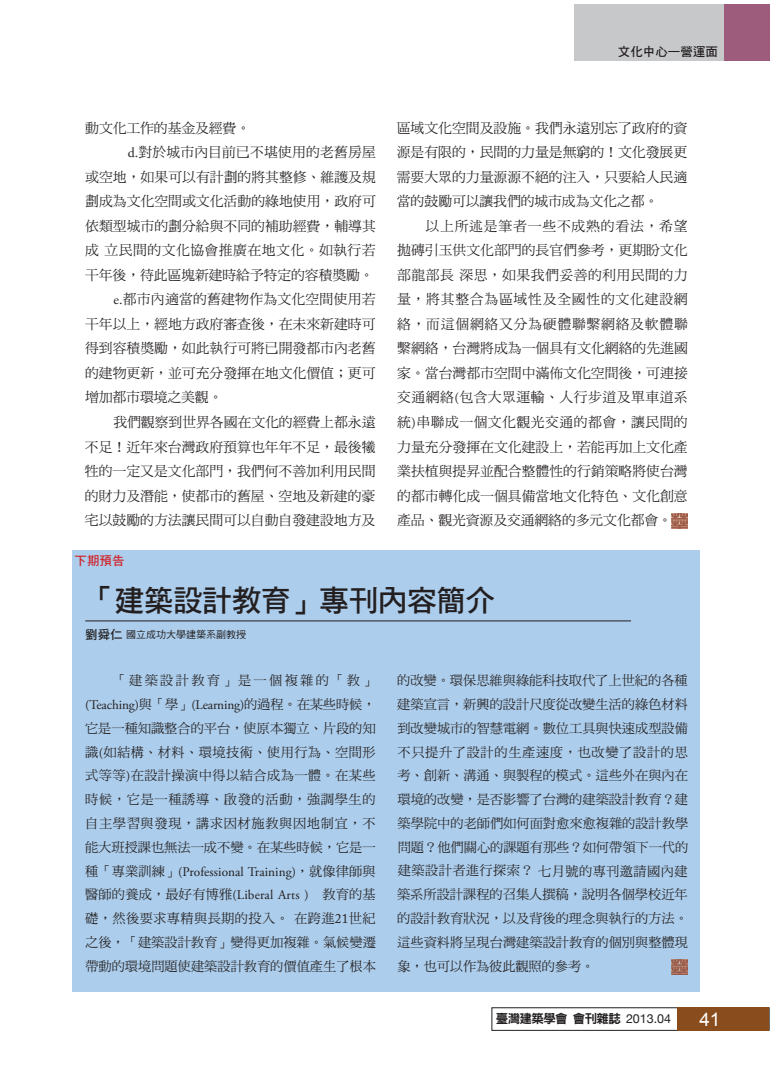
<style>
.page{position:relative;width:773px;height:1082px;background:#fff}
.page>*{position:absolute;margin:0;border:0;box-sizing:border-box;transform-origin:0 0}
.t1{font:30px "DF Hei Std W7";letter-spacing:-.025em;color:#231f20}
.t2{font:18.75px "Arial";color:#fff}
.t3{font:13.88px "DF Ming Std W5";letter-spacing:-.005em;color:#231f20}
.t4{font:13.88px "DF Ming Std W5";letter-spacing:.03em;color:#231f20}
.t5{font:13.88px "DF Ming Std W5";letter-spacing:.05em;color:#231f20}
.t6{font:13.88px "DF Ming Std W5";letter-spacing:.015em;color:#231f20}
.t7{font:13.88px "DF Ming Std W5";letter-spacing:.055em;color:#231f20}
.t8{font:13.25px/23.8px "DF Ming Std W5";letter-spacing:-.005em;color:#231f20;text-align:justify}
.t9{font:12.5px "DF Hei Std W9";letter-spacing:-.05em;color:#231f20}
.t10{font:12.5px "DF Hei Std W7";color:#231f20}
.t11{font:12.5px "DF Hei Std W7";color:#d1232a}
.t12{font:10px "DF Hei Std W5";color:#231f20}
.s1{font-family:"Adobe Garamond Pro"}
.s2{font-family:"DF Hei Std W7";font-size:12.5px}
.s3{font-family:"Adobe Caslon Pro"}
.s4{font-family:"Helvetica Neue"}
</style>
<div class="page">
<div style="left:492px;top:1007px;width:277px;height:23px;border:1px solid #231f20"></div>
<div style="left:677px;top:1007px;width:92px;height:23px;background:#894c1d"></div>
<div style="left:574px;top:4px;width:195px;height:56px;background:#c7c8ca"></div>
<div style="left:724px;top:4px;width:45px;height:56px;background:#9e5c7c"></div>
<div style="left:72px;top:549px;width:628px;height:442px;background:#accdeb"></div>
<hr style="left:85px;top:620px;width:546px;height:1px;background:#231f20">
<img style="left:672px;top:513px;width:16px;height:15px">
<img style="left:672px;top:959px;width:16px;height:15px">
<p class="t10" style="left:618px;top:45px;width:101px">文化中心—營運面</p>
<p class="t3" style="left:85px;top:120px;width:166px">動文化工作的基金及經費。</p>
<p class="t3" style="left:128px;top:145px;width:250px"><span class="s1">d.</span>對於城市內目前已不堪使用的老舊房屋</p>
<p class="t3" style="left:85px;top:169px;width:292px">或空地，如果可以有計劃的將其整修、維護及規</p>
<p class="t3" style="left:85px;top:194px;width:292px">劃成為文化空間或文化活動的綠地使用，政府可</p>
<p class="t3" style="left:85px;top:218px;width:292px">依類型城市的劃分給與不同的補助經費，輔導其</p>
<p class="t4" style="left:85px;top:243px;width:292px">成立民間的文化協會推廣在地文化。如執行若</p>
<p class="t3" style="left:85px;top:267px;width:290px">干年後，待此區塊新建時給予特定的容積獎勵。</p>
<p class="t6" style="left:113px;top:292px;width:264px"><span class="s1">e.</span>都市內適當的舊建物作為文化空間使用若</p>
<p class="t3" style="left:85px;top:316px;width:292px">干年以上，經地方政府審查後，在未來新建時可</p>
<p class="t3" style="left:85px;top:341px;width:292px">得到容積獎勵，如此執行可將已開發都市內老舊</p>
<p class="t3" style="left:85px;top:365px;width:292px">的建物更新，並可充分發揮在地文化價值；更可</p>
<p class="t3" style="left:85px;top:390px;width:139px">增加都市環境之美觀。</p>
<p class="t3" style="left:113px;top:414px;width:264px">我們觀察到世界各國在文化的經費上都永遠</p>
<p class="t3" style="left:85px;top:439px;width:292px">不足！近年來台灣政府預算也年年不足，最後犧</p>
<p class="t3" style="left:85px;top:463px;width:292px">牲的一定又是文化部門，我們何不善加利用民間</p>
<p class="t3" style="left:85px;top:488px;width:292px">的財力及潛能，使都市的舊屋、空地及新建的豪</p>
<p class="t3" style="left:85px;top:512px;width:292px">宅以鼓勵的方法讓民間可以自動自發建設地方及</p>
<p class="t11" style="left:75px;top:554px;width:51px">下期預告</p>
<p class="t3" style="left:397px;top:120px;width:292px">區域文化空間及設施。我們永遠別忘了政府的資</p>
<p class="t3" style="left:397px;top:145px;width:292px">源是有限的，民間的力量是無窮的！文化發展更</p>
<p class="t3" style="left:397px;top:169px;width:292px">需要大眾的力量源源不絕的注入，只要給人民適</p>
<p class="t3" style="left:397px;top:194px;width:263px">當的鼓勵可以讓我們的城市成為文化之都。</p>
<p class="t7" style="left:425px;top:218px;width:264px">以上所述是筆者一些不成熟的看法，希望</p>
<p class="t3" style="left:397px;top:243px;width:292px">拋磚引玉供文化部門的長官們參考，更期盼文化</p>
<p class="t4" style="left:397px;top:267px;width:292px">部龍部長深思，如果我們妥善的利用民間的力</p>
<p class="t5" style="left:397px;top:292px;width:292px">量，將其整合為區域性及全國性的文化建設網</p>
<p class="t5" style="left:397px;top:316px;width:292px">絡，而這個網絡又分為硬體聯繫網絡及軟體聯</p>
<p class="t3" style="left:397px;top:341px;width:292px">繫網絡，台灣將成為一個具有文化網絡的先進國</p>
<p class="t3" style="left:397px;top:365px;width:292px">家。當台灣都市空間中滿佈文化空間後，可連接</p>
<p class="t4" style="left:397px;top:390px;width:292px">交通網絡<span class="s1">(</span>包含大眾運輸、人行步道及單車道系</p>
<p class="t4" style="left:397px;top:414px;width:292px">統<span class="s1">)</span>串聯成一個文化觀光交通的都會，讓民間的</p>
<p class="t3" style="left:397px;top:439px;width:292px">力量充分發揮在文化建設上，若能再加上文化產</p>
<p class="t3" style="left:397px;top:463px;width:292px">業扶植與提昇並配合整體性的行銷策略將使台灣</p>
<p class="t3" style="left:397px;top:488px;width:292px">的都市轉化成一個具備當地文化特色、文化創意</p>
<p class="t3" style="left:397px;top:512px;width:276px">產品、觀光資源及交通網絡的多元文化都會。</p>
<p class="t1" style="left:85px;top:584px;width:412px">「建築設計教育」專刊內容簡介</p>
<p class="t12" style="left:85px;top:628px;width:162px"><span class="s2">劉舜仁</span>國立成功大學建築系副教授</p>
<p class="t8" style="left:85px;top:668px;width:292px;text-indent:29px">「建築設計教育」是一個複雜的「教」<span class="s1">(Teaching)</span>與「學」<span class="s1">(Learning)</span>的過程。在某些時候，它是一種知識整合的平台，使原本獨立、片段的知識<span class="s1">(</span>如結構、材料、環境技術、使用行為、空間形式等等<span class="s1">)</span>在設計操演中得以結合成為一體。在某些時候，它是一種誘導、啟發的活動，強調學生的自主學習與發現，講求因材施教與因地制宜，不能大班授課也無法一成不變。在某些時候，它是一種「專業訓練」<span class="s1">(Professional Training)</span>，就像律師與醫師的養成，最好有博雅<span class="s1">(Liberal Arts )</span> 教育的基礎，然後要求專精與長期的投入。在跨進<span class="s3">21</span>世紀之後，「建築設計教育」變得更加複雜。氣候變遷帶動的環境問題使建築設計教育的價值產生了根本</p>
<p class="t8" style="left:397px;top:668px;width:293px">的改變。環保思維與綠能科技取代了上世紀的各種建築宣言，新興的設計尺度從改變生活的綠色材料到改變城市的智慧電網。數位工具與快速成型設備不只提升了設計的生產速度，也改變了設計的思考、創新、溝通、與製程的模式。這些外在與內在環境的改變，是否影響了台灣的建築設計教育？建築學院中的老師們如何面對愈來愈複雜的設計教學問題？他們關心的課題有那些？如何帶領下一代的建築設計者進行探索？七月號的專刊邀請國內建築系所設計課程的召集人撰稿，說明各個學校近年的設計教育狀況，以及背後的理念與執行的方法。這些資料將呈現台灣建築設計教育的個別與整體現象，也可以作為彼此觀照的參考。</p>
<p class="t9" style="left:496px;top:1011px;width:177px">臺灣建築學會會刊雜誌 <span class="s4">2013.04</span></p>
<p class="t2" style="left:699px;top:1006px;width:22px">41</p>
</div>
